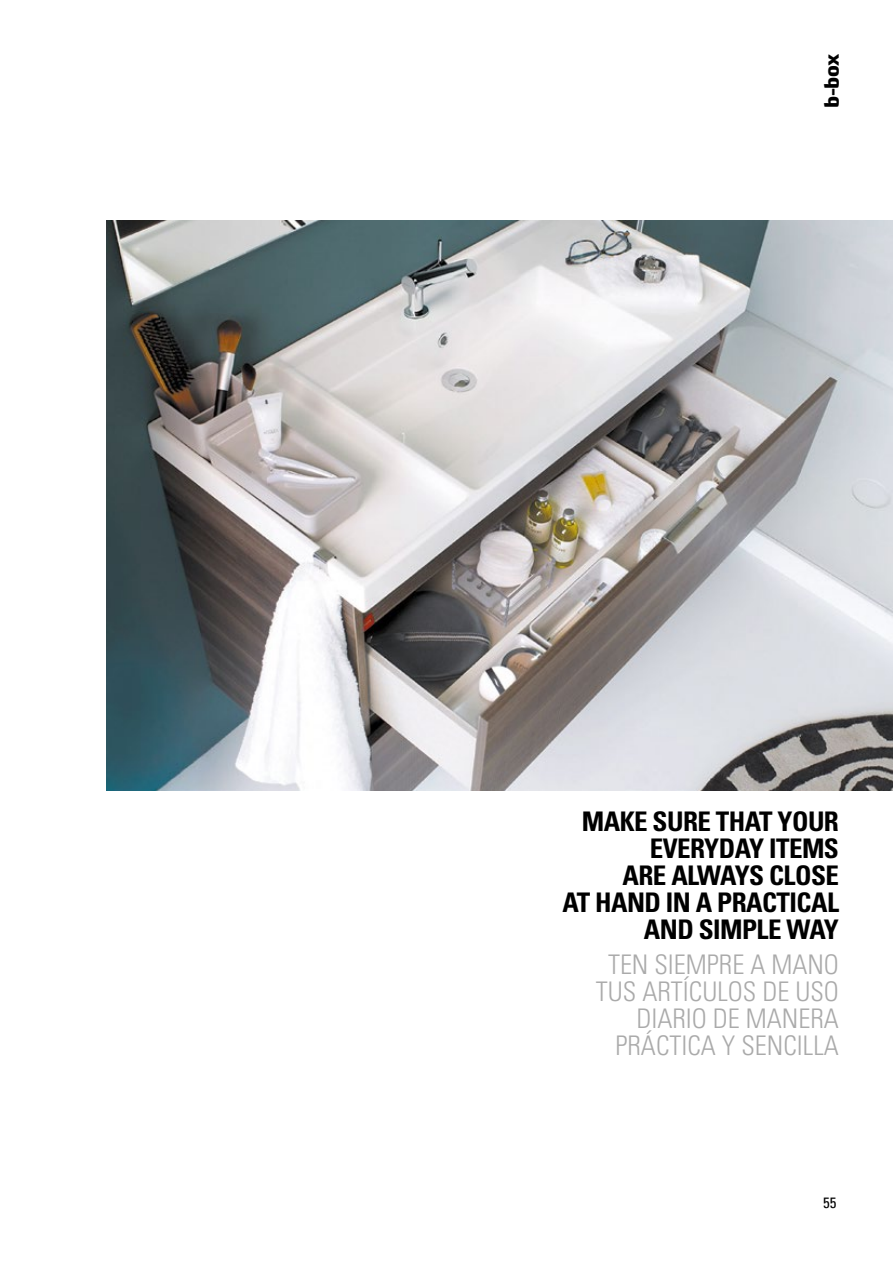
<style>
.page{position:relative;width:893px;height:1263px;background:#fff}
.page>*{position:absolute;margin:0;border:0;box-sizing:border-box;transform-origin:0 0}
.t1{font:700 condensed 27px/27px "Univers LT Std";letter-spacing:-.02em;color:#000;text-align:right}
.t2{font:300 condensed 27px/27px "Univers LT Std";color:#aaa;text-align:right}
.t3{font:900 19.5px "Max";color:#000}
.t4{font:condensed 15px "Univers LT Std";color:#000}
</style>
<div class="page">
<img style="left:106px;top:220px;width:787px;height:570px">
<p class="t3" style="left:819px;top:108px;width:55px;rotate:-90deg">b-box</p>
<p class="t1" style="left:562px;top:808px;width:278px">MAKE SURE THAT YOUR<br>EVERYDAY ITEMS<br>ARE ALWAYS CLOSE<br>AT HAND IN A PRACTICAL<br>AND SIMPLE WAY</p>
<p class="t2" style="left:596px;top:951px;width:245px">TEN SIEMPRE A MANO<br>TUS ARTÍCULOS DE USO<br>DIARIO DE MANERA<br>PRÁCTICA Y SENCILLA</p>
<p class="t4" style="left:823px;top:1193px;width:15px">55</p>
</div>
